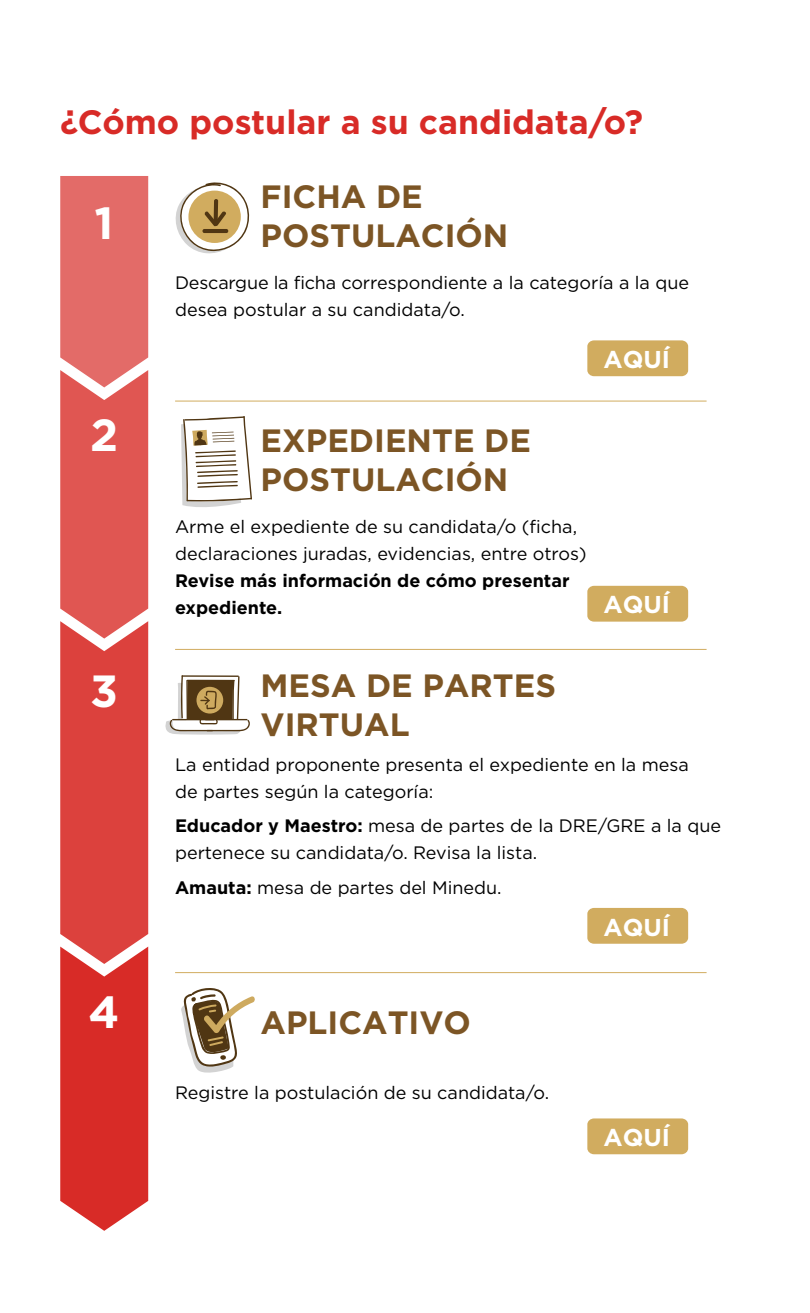
<style>
.page{position:relative;width:810px;height:1313px;background:#fff}
.page>*{position:absolute;margin:0;border:0;box-sizing:border-box;transform-origin:0 0}
.t1{font:700 45px "Gotham";color:#fff}
.t2{font:700 33.75px "Gotham";color:#d82b27}
.t3{font:700 32.25px/38.7px "Gotham";color:#7c5525}
.t4{font:700 24.3px "Gotham";color:#fff}
.t5{font:18px/27px "Gotham";color:#000}
.t6{font:700 18px/27px "Gotham";color:#000}
.s1{font-weight:700}
</style>
<div class="page">
<svg style="left:176px;top:182px;width:74px;height:71px"></svg>
<div style="left:587px;top:586px;width:101px;height:35px;background:#d1ac5f"></div>
<hr style="left:175px;top:649px;width:532px;height:1px;background:#d1ac5f">
<hr style="left:175px;top:401px;width:532px;height:1px;background:#d1ac5f">
<hr style="left:175px;top:972px;width:532px;height:1px;background:#d1ac5f">
<svg style="left:181px;top:416px;width:71px;height:91px"></svg>
<svg style="left:181px;top:988px;width:74px;height:84px"></svg>
<svg style="left:166px;top:675px;width:84px;height:59px"></svg>
<svg style="left:60px;top:176px;width:88px;height:1054px;background:#df524e"></svg>
<div style="left:587px;top:908px;width:101px;height:35px;background:#d1ac5f"></div>
<div style="left:587px;top:1118px;width:101px;height:36px;background:#d1ac5f"></div>
<div style="left:587px;top:340px;width:101px;height:36px;background:#d1ac5f"></div>
<h2 class="t2" style="left:60px;top:100px;width:584px">¿Cómo postular a su candidata/o?</h2>
<h1 class="t1" style="left:95px;top:193px;width:20px">1</h1>
<h1 class="t1" style="left:90px;top:405px;width:30px">2</h1>
<h1 class="t1" style="left:90px;top:661px;width:29px">3</h1>
<h1 class="t1" style="left:89px;top:981px;width:33px">4</h1>
<h3 class="t3" style="left:261px;top:177px;width:249px">FICHA DE<br>POSTULACIÓN</h3>
<p class="t5" style="left:175px;top:269px;width:516px">Descargue la ficha correspondiente a la categoría a la que desea postular a su candidata/o.</p>
<h3 class="t4" style="left:604px;top:343px;width:68px">AQUÍ</h3>
<h3 class="t3" style="left:261px;top:421px;width:272px">EXPEDIENTE DE<br>POSTULACIÓN</h3>
<p class="t5" style="left:175px;top:513px;width:413px">Arme el expediente de su candidata/o (ficha, declaraciones juradas, evidencias, entre otros)</p>
<p class="t6" style="left:175px;top:567px;width:396px">Revise más información de cómo presentar expediente.</p>
<h3 class="t4" style="left:604px;top:589px;width:68px">AQUÍ</h3>
<h3 class="t3" style="left:261px;top:666px;width:297px">MESA DE PARTES<br>VIRTUAL</h3>
<p class="t5" style="left:175px;top:750px;width:515px">La entidad proponente presenta el expediente en la mesa de partes según la categoría:</p>
<p class="t5" style="left:175px;top:812px;width:548px"><span class="s1">Educador y Maestro:</span> mesa de partes de la DRE/GRE a la que pertenece su candidata/o. Revisa la lista.</p>
<p class="t5" style="left:175px;top:873px;width:328px"><span class="s1">Amauta:</span> mesa de partes del Minedu.</p>
<h3 class="t3" style="left:261px;top:1003px;width:212px">APLICATIVO</h3>
<p class="t5" style="left:175px;top:1078px;width:376px">Registre la postulación de su candidata/o.</p>
<h3 class="t4" style="left:604px;top:910px;width:68px">AQUÍ</h3>
<h3 class="t4" style="left:604px;top:1121px;width:68px">AQUÍ</h3>
</div>
